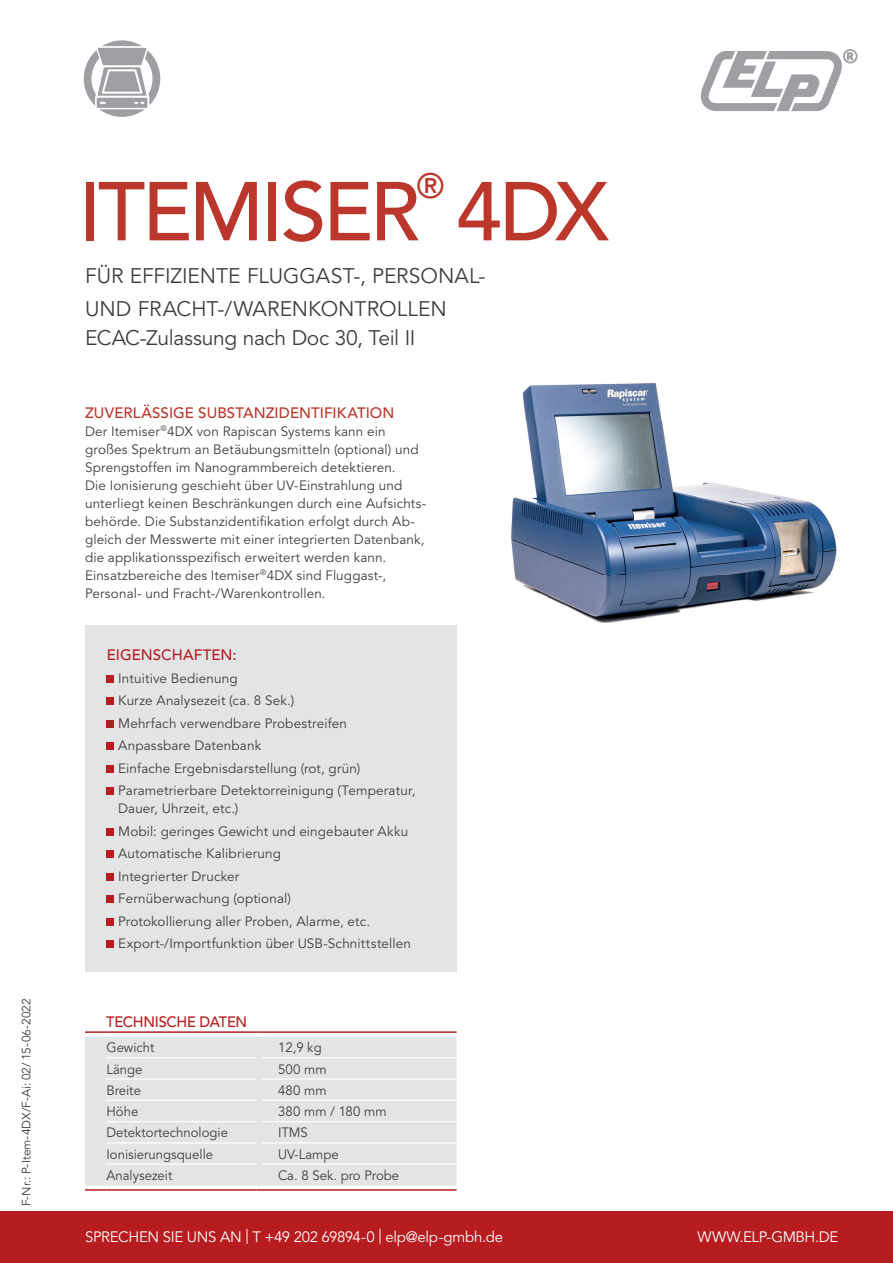
<style>
.page{position:relative;width:893px;height:1263px;background:#fff}
.page>*{position:absolute;margin:0;border:0;box-sizing:border-box;transform-origin:0 0}
.t1{font:500 82.5px "Avenir LT Std";letter-spacing:-.04em;color:#bc372b}
.t2{font:500 34.95px "Avenir LT Std";color:#bc372b}
.t3{font:21px/33px "Avenir LT Std";letter-spacing:-.005em;color:#3e3e3f}
.t4{font:15px "Avenir LT Std";letter-spacing:-.02em;color:#fff}
.t5{font:500 15px "Avenir LT Std";letter-spacing:.005em;color:#bc372b}
.t6{font:500 15px "Avenir LT Std";letter-spacing:-.015em;color:#b61c20}
.t7{font:500 15px "Avenir LT Std";letter-spacing:.005em;color:#b61c20}
.t8{font:13.5px/22.5px "Avenir LT Std";letter-spacing:.01em;color:#3e3e3f}
.t9{font:12px "Avenir LT Std";letter-spacing:-.01em;color:#3e3e3f}
</style>
<div class="page">
<img style="left:511px;top:383px;width:326px;height:240px">
<div style="left:0;top:1212px;width:893px;height:51px;background:#b61c20"></div>
<svg style="left:700px;top:49px;width:157px;height:62px"></svg>
<div style="left:85px;top:1036px;width:372px;height:149px;background:#e3e4e6"></div>
<hr style="left:85px;top:1031px;width:21px;height:2px;background:#b61c20">
<hr style="left:106px;top:1031px;width:151px;height:2px;background:#b61c20">
<hr style="left:261px;top:1031px;width:196px;height:2px;background:#b61c20">
<hr style="left:85px;top:1189px;width:21px;height:2px;background:#b61c20">
<hr style="left:106px;top:1189px;width:151px;height:2px;background:#b61c20">
<hr style="left:261px;top:1189px;width:196px;height:2px;background:#b61c20">
<hr style="left:106px;top:1057px;width:151px;height:1px;background:#fff">
<hr style="left:106px;top:1078px;width:151px;height:2px;background:#fff">
<hr style="left:106px;top:1100px;width:151px;height:1px;background:#fff">
<hr style="left:106px;top:1121px;width:151px;height:1px;background:#fff">
<hr style="left:106px;top:1142px;width:151px;height:1px;background:#fff">
<hr style="left:106px;top:1163px;width:151px;height:2px;background:#fff">
<hr style="left:261px;top:1057px;width:196px;height:1px;background:#fff">
<hr style="left:261px;top:1078px;width:196px;height:2px;background:#fff">
<hr style="left:261px;top:1100px;width:196px;height:1px;background:#fff">
<hr style="left:261px;top:1121px;width:196px;height:1px;background:#fff">
<hr style="left:261px;top:1142px;width:196px;height:1px;background:#fff">
<hr style="left:261px;top:1163px;width:196px;height:2px;background:#fff">
<div style="left:85px;top:625px;width:372px;height:346px;background:#e3e4e6"></div>
<div style="left:107px;top:675px;width:7px;height:8px;background:#b61c20"></div>
<div style="left:107px;top:698px;width:7px;height:7px;background:#b61c20"></div>
<div style="left:107px;top:720px;width:7px;height:8px;background:#b61c20"></div>
<div style="left:107px;top:743px;width:7px;height:7px;background:#b61c20"></div>
<div style="left:107px;top:765px;width:7px;height:8px;background:#b61c20"></div>
<div style="left:107px;top:788px;width:7px;height:7px;background:#b61c20"></div>
<div style="left:107px;top:828px;width:7px;height:8px;background:#b61c20"></div>
<div style="left:107px;top:851px;width:7px;height:7px;background:#b61c20"></div>
<div style="left:107px;top:873px;width:7px;height:8px;background:#b61c20"></div>
<div style="left:107px;top:896px;width:7px;height:7px;background:#b61c20"></div>
<div style="left:107px;top:918px;width:7px;height:8px;background:#b61c20"></div>
<div style="left:107px;top:941px;width:7px;height:7px;background:#b61c20"></div>
<svg style="left:84px;top:40px;width:76px;height:77px"></svg>
<p class="t9" style="left:19px;top:1206px;width:209px;rotate:-90deg">F-Nr.: P-Item-4DX/F-Ai: 02/ 15-06-2022</p>
<h2 class="t2" style="left:416px;top:166px;width:29px">®</h2>
<h1 class="t1" style="left:78px;top:164px;width:532px">ITEMISER 4DX</h1>
<h3 class="t3" style="left:85px;top:259px;width:402px">FÜR EFFIZIENTE FLUGGAST-, PERSONAL-<br>UND FRACHT-/WARENKONTROLLEN</h3>
<h3 class="t3" style="left:85px;top:322px;width:332px">ECAC-Zulassung nach Doc 30, Teil II</h3>
<p class="t5" style="left:85px;top:404px;width:311px">ZUVERLÄSSIGE SUBSTANZIDENTIFIKATION</p>
<p class="t8" style="left:85px;top:423px;width:343px;line-height:18px">Der Itemiser<sup>®</sup>4DX von Rapiscan Systems kann ein großes Spektrum an Betäubungsmitteln (optional) und Sprengstoffen im Nanogrammbereich detektieren.<br>Die Ionisierung geschieht über UV-Einstrahlung und unterliegt keinen Beschränkungen durch eine Aufsichts&shy;behörde. Die Substanzidentifikation erfolgt durch Ab&shy;gleich der Messwerte mit einer integrierten Datenbank, die applikationsspezifisch erweitert werden kann.<br>Einsatzbereiche des Itemiser<sup>®</sup>4DX sind Fluggast-, Personal- und Fracht-/Warenkontrollen.</p>
<p class="t7" style="left:107px;top:646px;width:132px">EIGENSCHAFTEN:</p>
<p class="t8" style="left:118px;top:667px;width:299px">Intuitive Bedienung<br>Kurze Analysezeit (ca. 8 Sek.)<br>Mehrfach verwendbare Probestreifen Anpassbare Datenbank<br>Einfache Ergebnisdarstellung (rot, grün)<br>Parametrierbare Detektorreinigung (Temperatur,</p>
<p class="t8" style="left:118px;top:797px;width:294px">Dauer, Uhrzeit, etc.)<br>Mobil: geringes Gewicht und eingebauter Akku Automatische Kalibrierung<br>Integrierter Drucker<br>Fernüberwachung (optional)<br>Protokollierung aller Proben, Alarme, etc.<br>Export-/Importfunktion über USB-Schnittstellen</p>
<p class="t6" style="left:106px;top:1013px;width:142px">TECHNISCHE DATEN</p>
<p class="t8" style="left:106px;top:1036px;width:50px">Gewicht</p>
<p class="t8" style="left:278px;top:1036px;width:45px">12,9 kg</p>
<p class="t8" style="left:106px;top:1058px;width:38px">Länge</p>
<p class="t8" style="left:278px;top:1058px;width:50px">500 mm</p>
<p class="t8" style="left:106px;top:1079px;width:36px">Breite</p>
<p class="t8" style="left:278px;top:1079px;width:50px">480 mm</p>
<p class="t8" style="left:106px;top:1100px;width:33px">Höhe</p>
<p class="t8" style="left:278px;top:1100px;width:110px">380 mm / 180 mm</p>
<p class="t8" style="left:106px;top:1122px;width:123px">Detektortechnologie</p>
<p class="t8" style="left:278px;top:1122px;width:31px">ITMS</p>
<p class="t8" style="left:106px;top:1143px;width:108px">Ionisierungsquelle</p>
<p class="t8" style="left:278px;top:1143px;width:62px">UV-Lampe</p>
<p class="t8" style="left:106px;top:1165px;width:68px">Analysezeit</p>
<p class="t8" style="left:278px;top:1165px;width:123px">Ca. 8 Sek. pro Probe</p>
<p class="t4" style="left:85px;top:1228px;width:419px">SPRECHEN SIE UNS AN | T +49 202 69894-0 | elp@elp-gmbh.de</p>
<p class="t4" style="left:698px;top:1228px;width:142px">WWW.ELP-GMBH.DE</p>
</div>
